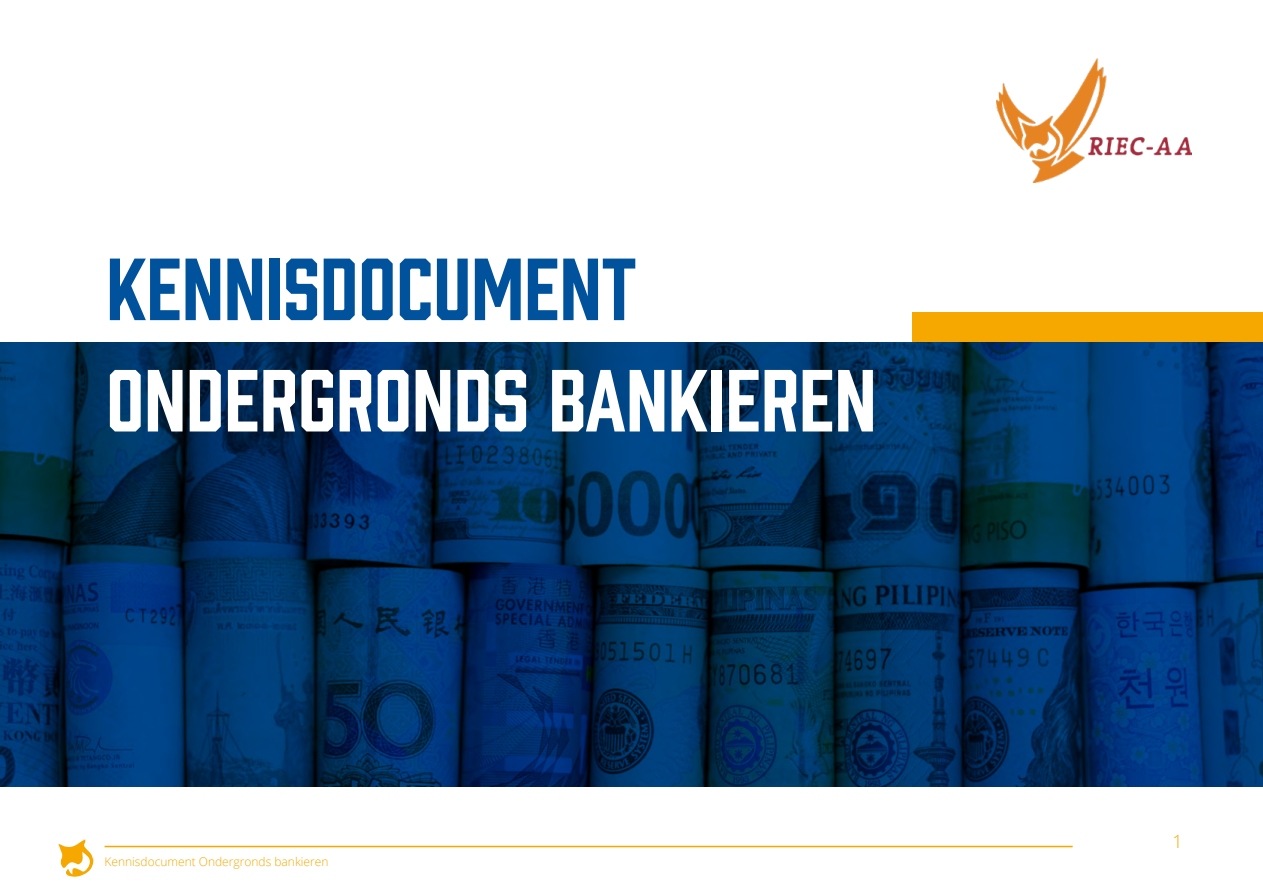
<style>
.page{position:relative;width:1263px;height:893px;background:#fff}
.page>*{position:absolute;margin:0;border:0;box-sizing:border-box;transform-origin:0 0}
.t1{font:81px "Prohibition";color:#fff}
.t2{font:81px "Prohibition";color:#00529c}
.t3{font:300 18px "Open Sans";color:#f6a800}
.t4{font:300 12px "Open Sans";color:#f6a800}
</style>
<div class="page">
<svg style="left:58px;top:839px;width:36px;height:38px"></svg>
<hr style="left:105px;top:846px;width:968px;height:1px;background:#f6a800">
<div style="left:912px;top:313px;width:351px;height:29px;background:#f6a800"></div>
<img style="left:0;top:342px;width:1263px;height:445px">
<img style="left:996px;top:58px;width:196px;height:125px">
<h1 class="t2" style="left:106px;top:233px;width:532px">KENNISDOCUMENT</h1>
<h1 class="t1" style="left:106px;top:344px;width:772px">ONDERGRONDS BANKIEREN</h1>
<p class="t4" style="left:105px;top:854px;width:225px">Kennisdocument Ondergronds bankieren</p>
<h2 class="t3" style="left:1172px;top:829px;width:12px">1</h2>
</div>
